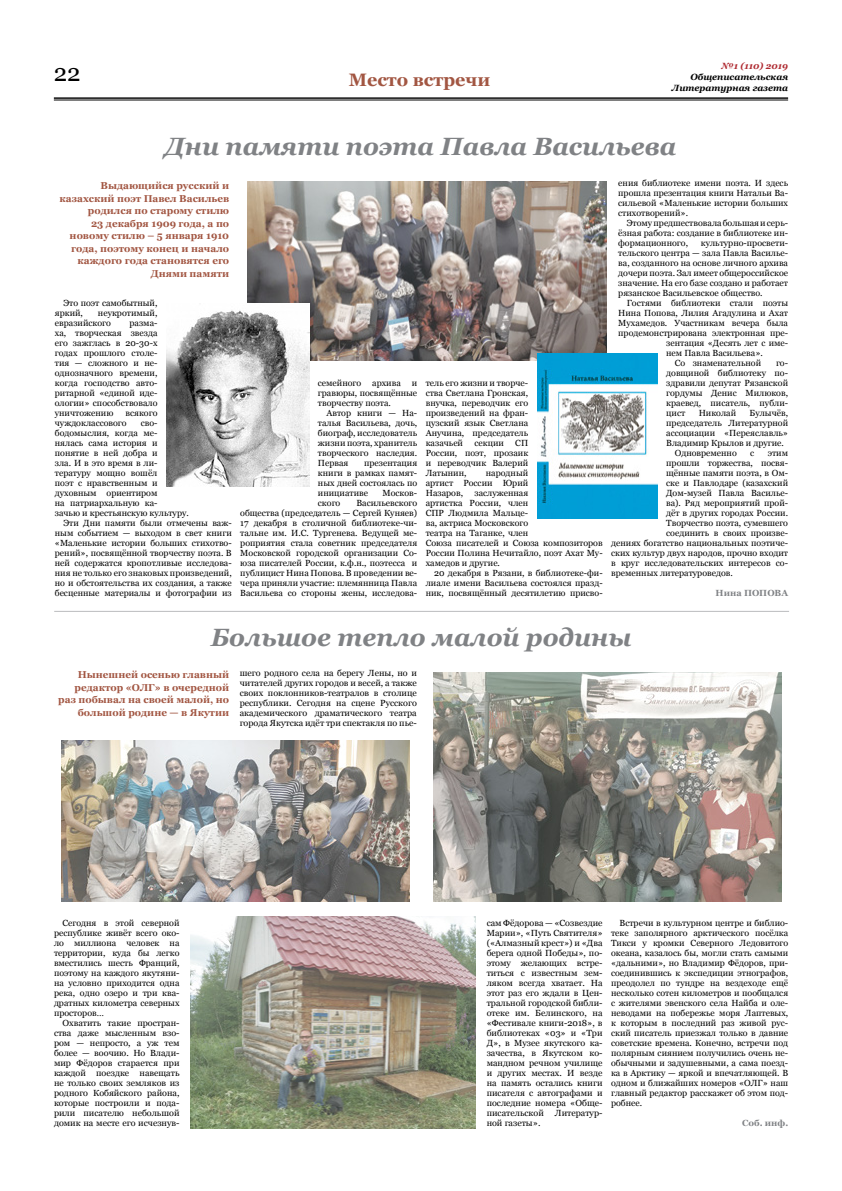
<style>
.page{position:relative;width:842px;height:1191px;background:#fff}
.page>*{position:absolute;margin:0;border:0;box-sizing:border-box;transform-origin:0 0}
.t1{font:italic 700 25px "Georgia";color:#808285}
.t2{font:24px "Georgia";color:#000}
.t3{font:700 18px "Georgia";color:#a25642}
.t4{font:700 10px/12.5px "Georgia";color:#a25642;text-align:right}
.t5{font:italic 700 9px/10.8px "Georgia";color:#000;text-align:right}
.t6{font:italic 700 9px "Georgia";color:#af2a31}
.t7{font:8.9px/10px "Georgia";color:#000;text-align:justify}
.t8{font:700 8.9px "Georgia";color:#808285}
</style>
<div class="page">
<hr style="left:54px;top:97px;width:734px;height:2px;background:#000">
<hr style="left:54px;top:100px;width:734px;height:1px;background:#000">
<hr style="left:54px;top:611px;width:735px;height:1px;background:#babcbe">
<img style="left:248px;top:182px;width:359px;height:178px">
<img style="left:433px;top:672px;width:348px;height:230px">
<img style="left:61px;top:740px;width:348px;height:162px">
<img style="left:191px;top:916px;width:284px;height:212px">
<img style="left:166px;top:304px;width:143px;height:183px">
<img style="left:537px;top:354px;width:121px;height:165px">
<h2 class="t2" style="left:54px;top:58px;width:28px">22</h2>
<h3 class="t3" style="left:349px;top:68px;width:143px">Место встречи</h3>
<p class="t6" style="left:721px;top:60px;width:68px">№1 (110) 2019</p>
<p class="t5" style="left:672px;top:71px;width:118px">Общеписательская<br>Литературная газета</p>
<h1 class="t1" style="left:165px;top:130px;width:513px">Дни памяти поэта Павла Васильева</h1>
<p class="t4" style="left:60px;top:180px;width:171px">Выдающийся русский и казахский поэт Павел Васильев родился по старому стилю<br>23 декабря 1909 года, а по новому стилю – 5 января 1910 года, поэтому конец и начало каждого года становятся его<br>Днями памяти</p>
<p class="t7" style="left:55px;top:298px;width:104px;text-indent:8px">Это поэт самобытный, яркий,</p>
<p class="t7" style="left:55px;top:308px;width:104px;text-indent:43px">неукротимый, евразийского</p>
<p class="t7" style="left:55px;top:318px;width:104px;text-indent:75px">разма&shy;ха, творческая звезда его зажглась в 20-30-х годах прошлого столе&shy;тия — сложного и не&shy;однозначного времени, когда господство авто&shy;ритарной «единой иде&shy;ологии» способствовало уничтожению</p>
<p class="t7" style="left:55px;top:408px;width:104px;text-indent:71px">всякого чуждоклассового</p>
<p class="t7" style="left:141px;top:418px;width:18px">сво-</p>
<p class="t7" style="left:55px;top:428px;width:104px">бодомыслия, когда ме-</p>
<p class="t7" style="left:55px;top:438px;width:104px">нялась сама история и</p>
<p class="t7" style="left:55px;top:448px;width:104px">понятие в ней добра и</p>
<p class="t7" style="left:55px;top:458px;width:104px">зла. И в это время в ли-</p>
<p class="t7" style="left:55px;top:468px;width:104px">тературу мощно вошёл</p>
<p class="t7" style="left:55px;top:478px;width:104px">поэт с нравственным и</p>
<p class="t7" style="left:55px;top:488px;width:104px">духовным ориентиром</p>
<p class="t7" style="left:55px;top:498px;width:104px">на патриархальную ка-</p>
<p class="t7" style="left:55px;top:508px;width:136px">зачью и крестьянскую культуру.</p>
<p class="t7" style="left:63px;top:518px;width:170px">Эти Дни памяти были отмечены важ-</p>
<p class="t7" style="left:55px;top:528px;width:178px">ным событием — выходом в свет книги</p>
<p class="t7" style="left:55px;top:538px;width:178px">«Маленькие истории больших стихотво-</p>
<p class="t7" style="left:55px;top:548px;width:178px">рений», посвящённой творчеству поэта. В</p>
<p class="t7" style="left:55px;top:558px;width:178px">ней содержатся кропотливые исследова-</p>
<p class="t7" style="left:55px;top:568px;width:178px">ния не только его знаковых произведений,</p>
<p class="t7" style="left:55px;top:578px;width:178px">но и обстоятельства их создания, а также</p>
<p class="t7" style="left:55px;top:588px;width:178px">бесценные материалы и фотографии из</p>
<p class="t7" style="left:318px;top:378px;width:101px">семейного архива и гравюры, посвящённые творчеству поэта.</p>
<p class="t7" style="left:318px;top:408px;width:101px;text-indent:8px">Автор книги — На&shy;талья Васильева, дочь, биограф, исследователь жизни поэта, хранитель творческого наследия.<br>Первая</p>
<p class="t7" style="left:318px;top:458px;width:101px;text-indent:46px">презентация книги в рамках памят&shy;ных дней состоялась по инициативе</p>
<p class="t7" style="left:382px;top:488px;width:36px">Москов-</p>
<p class="t7" style="left:240px;top:498px;width:178px;text-indent:116px">Васильевского общества (председатель — Сергей Куняев)<br>17 декабря в столичной библиотеке-чи&shy;тальне им. И.С. Тургенева. Ведущей ме&shy;роприятия стала советник председателя Московской городской организации Со&shy;юза писателей России, к.ф.н., поэтесса и публицист Нина Попова. В проведении ве&shy;чера приняли участие: племянница Павла Васильева со стороны жены, исследова-</p>
<p class="t7" style="left:318px;top:498px;width:24px">ского</p>
<p class="t7" style="left:426px;top:378px;width:104px">тель его жизни и творче&shy;ства Светлана Гронская, внучка, переводчик его произведений на фран&shy;цузский язык Светлана Анучина, председатель казачьей</p>
<p class="t7" style="left:426px;top:438px;width:104px;text-indent:90px">СП России, поэт, прозаик и переводчик Валерий Латынин,</p>
<p class="t7" style="left:474px;top:438px;width:31px">секции</p>
<p class="t7" style="left:426px;top:468px;width:104px;text-indent:60px">народный артист России Юрий Назаров,</p>
<p class="t7" style="left:426px;top:488px;width:178px;text-align:left;text-indent:49px">заслуженная<br>артистка России, член<br>СПР Людмила Мальце-<br>ва, актриса Московского<br>театра на Таганке, член<br>Союза писателей и Союза композиторов<br>России Полина Нечитайло, поэт Ахат Му&shy;хамедов и другие.</p>
<p class="t7" style="left:426px;top:568px;width:178px;text-indent:8px">20 декабря в Рязани, в библиотеке-фи&shy;лиале имени Васильева состоялся празд&shy;ник, посвящённый десятилетию присво-</p>
<p class="t7" style="left:618px;top:178px;width:171px">ения библиотеке имени поэта. И здесь прошла презентация книги Натальи Ва&shy;сильевой «Маленькие истории больших стихотворений».</p>
<p class="t7" style="left:618px;top:218px;width:171px;text-indent:8px">Этому предшествовала большая и серь&shy;ёзная работа: создание в библиотеке ин&shy;формационного,</p>
<p class="t7" style="left:618px;top:238px;width:171px;text-indent:83px">культурно-просвети&shy;тельского центра — зала Павла Василье&shy;ва, созданного на основе личного архива дочери поэта. Зал имеет общероссийское значение. На его базе создано и работает рязанское Васильевское общество.</p>
<p class="t7" style="left:627px;top:298px;width:163px">Гостями библиотеки стали поэты</p>
<p class="t7" style="left:618px;top:308px;width:171px">Нина Попова, Лилия Агадулина и Ахат</p>
<p class="t7" style="left:618px;top:318px;width:171px">Мухамедов. Участникам вечера была</p>
<p class="t7" style="left:618px;top:328px;width:171px">продемонстрирована электронная пре-</p>
<p class="t7" style="left:666px;top:338px;width:123px">зентация «Десять лет с име-</p>
<p class="t7" style="left:666px;top:348px;width:98px">нем Павла Васильева».</p>
<p class="t7" style="left:675px;top:358px;width:88px">Со знаменательной</p>
<p class="t7" style="left:666px;top:358px;width:123px;text-indent:110px">го&shy;довщиной библиотеку по&shy;здравили депутат Рязанской гордумы Денис Милюков, краевед, писатель, публи&shy;цист</p>
<p class="t7" style="left:699px;top:408px;width:39px">Николай</p>
<p class="t7" style="left:750px;top:408px;width:40px">Булычёв,</p>
<p class="t7" style="left:666px;top:418px;width:123px">председатель Литературной</p>
<p class="t7" style="left:666px;top:428px;width:123px">ассоциации «Переяславль»</p>
<p class="t7" style="left:666px;top:438px;width:119px">Владимир Крылов и другие.</p>
<p class="t7" style="left:675px;top:448px;width:64px">Одновременно</p>
<p class="t7" style="left:750px;top:448px;width:6px">с</p>
<p class="t7" style="left:768px;top:448px;width:22px">этим</p>
<p class="t7" style="left:666px;top:458px;width:123px">прошли торжества, посвя-</p>
<p class="t7" style="left:666px;top:468px;width:123px">щённые памяти поэта, в Ом-</p>
<p class="t7" style="left:666px;top:478px;width:123px">ске и Павлодаре (казахский</p>
<p class="t7" style="left:666px;top:488px;width:123px">Дом-музей Павла Василье-</p>
<p class="t7" style="left:666px;top:498px;width:123px">ва). Ряд мероприятий прой-</p>
<p class="t7" style="left:666px;top:508px;width:123px">дёт в других городах России.</p>
<p class="t7" style="left:666px;top:518px;width:123px">Творчество поэта, сумевшего</p>
<p class="t7" style="left:666px;top:528px;width:123px">соединить в своих произве-</p>
<p class="t7" style="left:611px;top:538px;width:178px">дениях богатство национальных поэтиче-</p>
<p class="t7" style="left:611px;top:548px;width:178px">ских культур двух народов, прочно входит</p>
<p class="t7" style="left:611px;top:558px;width:178px">в круг исследовательских интересов со-</p>
<p class="t7" style="left:611px;top:568px;width:123px">временных литературоведов.</p>
<p class="t8" style="left:716px;top:587px;width:74px">Нина ПОПОВА</p>
<h1 class="t1" style="left:211px;top:621px;width:422px">Большое тепло малой родины</h1>
<p class="t4" style="left:58px;top:668px;width:173px">Нынешней осенью главный редактор «ОЛГ» в очередной раз побывал на своей малой, но большой родине — в Якутии</p>
<p class="t7" style="left:240px;top:668px;width:179px">шего родного села на берегу Лены, но и читателей других городов и весей, а также своих поклонников-театралов в столице республики. Сегодня на сцене Русского академического драматического театра города Якутска идёт три спектакля по пье-</p>
<p class="t7" style="left:54px;top:918px;width:127px;text-indent:9px">Сегодня в этой северной республике живёт всего око&shy;ло миллиона человек на территории, куда бы легко вместились шесть Франций, поэтому на каждого якутяни&shy;на условно приходится одна река, одно озеро и три ква&shy;дратных километра северных просторов…</p>
<p class="t7" style="left:54px;top:1018px;width:127px;text-indent:9px">Охватить такие простран&shy;ства даже мысленным взо&shy;ром — непросто, а уж тем более — воочию. Но Влади&shy;мир Фёдоров старается при каждой поездке навещать не только своих земляков из родного Кобяйского района, которые построили и пода&shy;рили писателю небольшой домик на месте его исчезнув-</p>
<p class="t7" style="left:487px;top:918px;width:117px">сам Фёдорова — «Созвездие Марии», «Путь Святителя» («Алмазный крест») и «Два берега одной Победы», по&shy;этому желающих встре&shy;титься с известным зем&shy;ляком всегда хватает. На этот раз его ждали в Цен&shy;тральной городской библи&shy;отеке им. Белинского, на «Фестивале книги-2018», в библиотеках «03» и «Три Д», в Музее якутского ка&shy;зачества, в Якутском ко&shy;мандном речном училище и других местах. И везде на память остались книги писателя с автографами и последние номера «Обще&shy;писательской Литератур&shy;ной газеты».</p>
<p class="t7" style="left:611px;top:918px;width:179px;text-indent:9px">Встречи в культурном центре и библио&shy;теке заполярного арктического посёлка Тикси у кромки Северного Ледовитого океана, казалось бы, могли стать самыми «дальними», но Владимир Фёдоров, при&shy;соединившись к экспедиции этнографов, преодолел по тундре на вездеходе ещё несколько сотен километров и пообщался с жителями эвенского села Найба и оле&shy;неводами на побережье моря Лаптевых, к которым в последний раз живой рус&shy;ский писатель приезжал только в давние советские времена. Конечно, встречи под полярным сиянием получились очень не&shy;обычными и задушевными, а сама поезд&shy;ка в Арктику — яркой и впечатляющей. В одном и ближайших номеров «ОЛГ» наш главный редактор расскажет об этом под&shy;робнее.</p>
<p class="t8" style="left:742px;top:1117px;width:48px">Соб. инф.</p>
</div>
